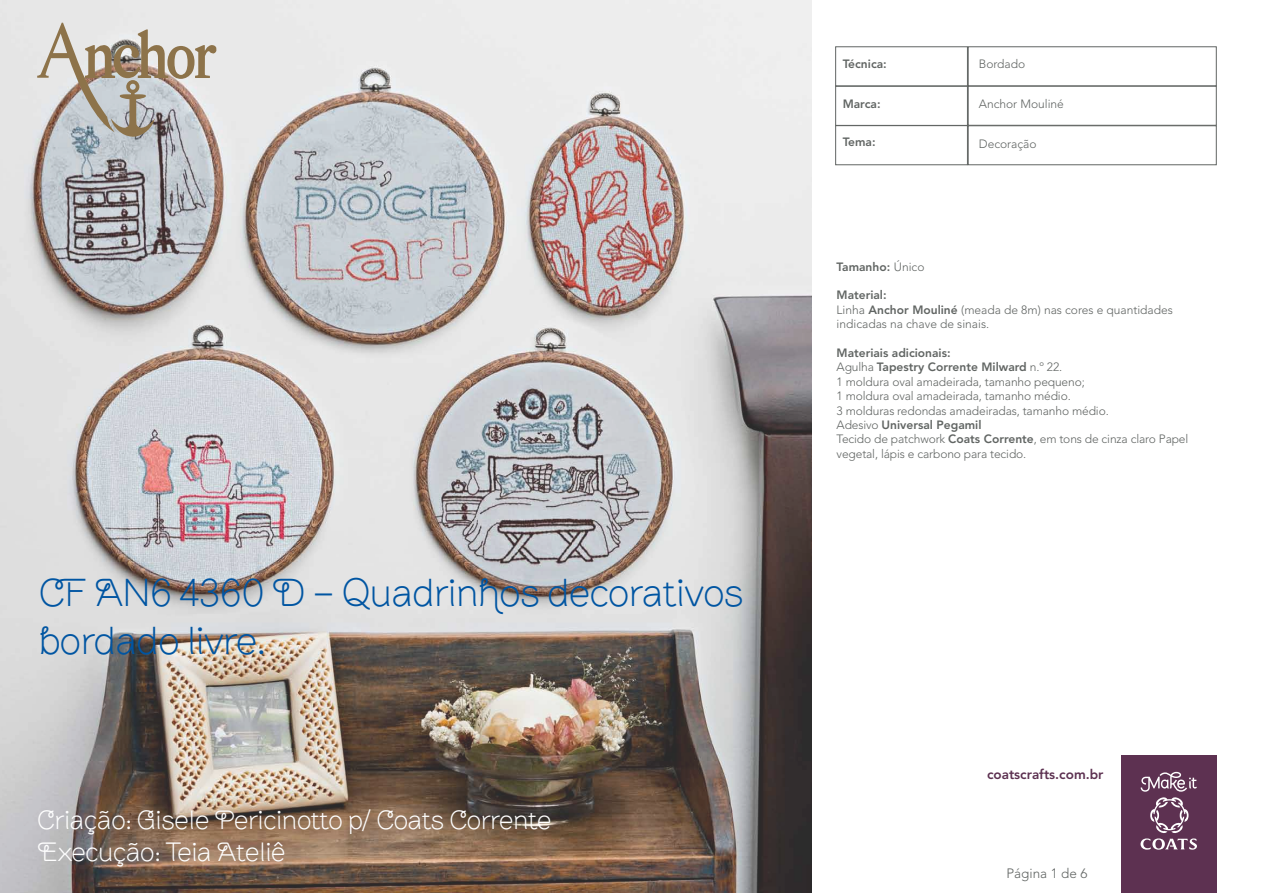
<style>
.page{position:relative;width:1263px;height:893px;background:#fff}
.page>*{position:absolute;margin:0;border:0;box-sizing:border-box;transform-origin:0 0}
.t1{font:300 39.75px/47.5px "Brownstone Sans";color:#0055a2}
.t2{font:300 27px/32.4px "Brownstone Sans";color:#fff}
.t3{font:800 13.5px "Avenir LT Std";color:#5d3151}
.t4{font:300 13.5px "Avenir LT Std";color:#616563}
.t5{font:300 12px/14.4px "Avenir LT Std";letter-spacing:-.01em;color:#616563}
.t6{font:800 12px "Avenir LT Std";color:#616563}
.s1{font-weight:300}
.s2{font-weight:800}
</style>
<div class="page">
<img style="left:0;top:0;width:811px;height:893px">
<div style="left:1121px;top:756px;width:95px;height:137px;background:#5d3151"></div>
<svg style="left:1140px;top:772px;width:57px;height:78px"></svg>
<svg style="left:37px;top:23px;width:181px;height:114px;background:#c2bcb5"></svg>
<div style="left:968px;top:126px;width:248px;height:39px;border:1px solid #616563"></div>
<div style="left:835px;top:47px;width:133px;height:39px;border:1px solid #616563"></div>
<div style="left:835px;top:86px;width:133px;height:40px;border:1px solid #616563"></div>
<div style="left:835px;top:125px;width:133px;height:40px;border:1px solid #616563"></div>
<div style="left:968px;top:47px;width:248px;height:39px;border:1px solid #616563"></div>
<div style="left:968px;top:86px;width:248px;height:39px;border:1px solid #616563"></div>
<h1 class="t1" style="left:39px;top:569px;width:706px">CF AN6 4360 D – Quadrinhos decorativos bordado livre.</h1>
<h2 class="t2" style="left:37px;top:803px;width:516px">Criação: Gisele Pericinotto p/ Coats Corrente<br>Execução: Teia Ateliê</h2>
<p class="t6" style="left:843px;top:57px;width:46px">Técnica:</p>
<p class="t5" style="left:979px;top:57px;width:48px">Bordado</p>
<p class="t6" style="left:843px;top:96px;width:39px">Marca:</p>
<p class="t5" style="left:979px;top:96px;width:87px">Anchor Mouliné</p>
<p class="t6" style="left:843px;top:135px;width:34px">Tema:</p>
<p class="t5" style="left:979px;top:137px;width:59px">Decoração</p>
<p class="t6" style="left:836px;top:259px;width:89px">Tamanho: <span class="s1">Único</span></p>
<p class="t5" style="left:836px;top:288px;width:338px"><span class="s2">Material:<br></span>Linha <span class="s2">Anchor Mouliné</span> (meada de 8m) nas cores e quantidades indicadas na chave de sinais.</p>
<p class="t5" style="left:836px;top:346px;width:353px"><span class="s2">Materiais adicionais:<br></span>Agulha <span class="s2">Tapestry Corrente Milward</span> n.º 22.<br>1 moldura oval amadeirada, tamanho pequeno;<br>1 moldura oval amadeirada, tamanho médio.<br>3 molduras redondas amadeiradas, tamanho médio.<br>Adesivo <span class="s2">Universal Pegamil<br></span>Tecido de patchwork <span class="s2">Coats Corrente</span>, em tons de cinza claro Papel vegetal, lápis e carbono para tecido.</p>
<p class="t3" style="left:987px;top:766px;width:118px">coatscrafts.com.br</p>
<p class="t4" style="left:1006px;top:865px;width:83px">Página 1 de 6</p>
</div>
